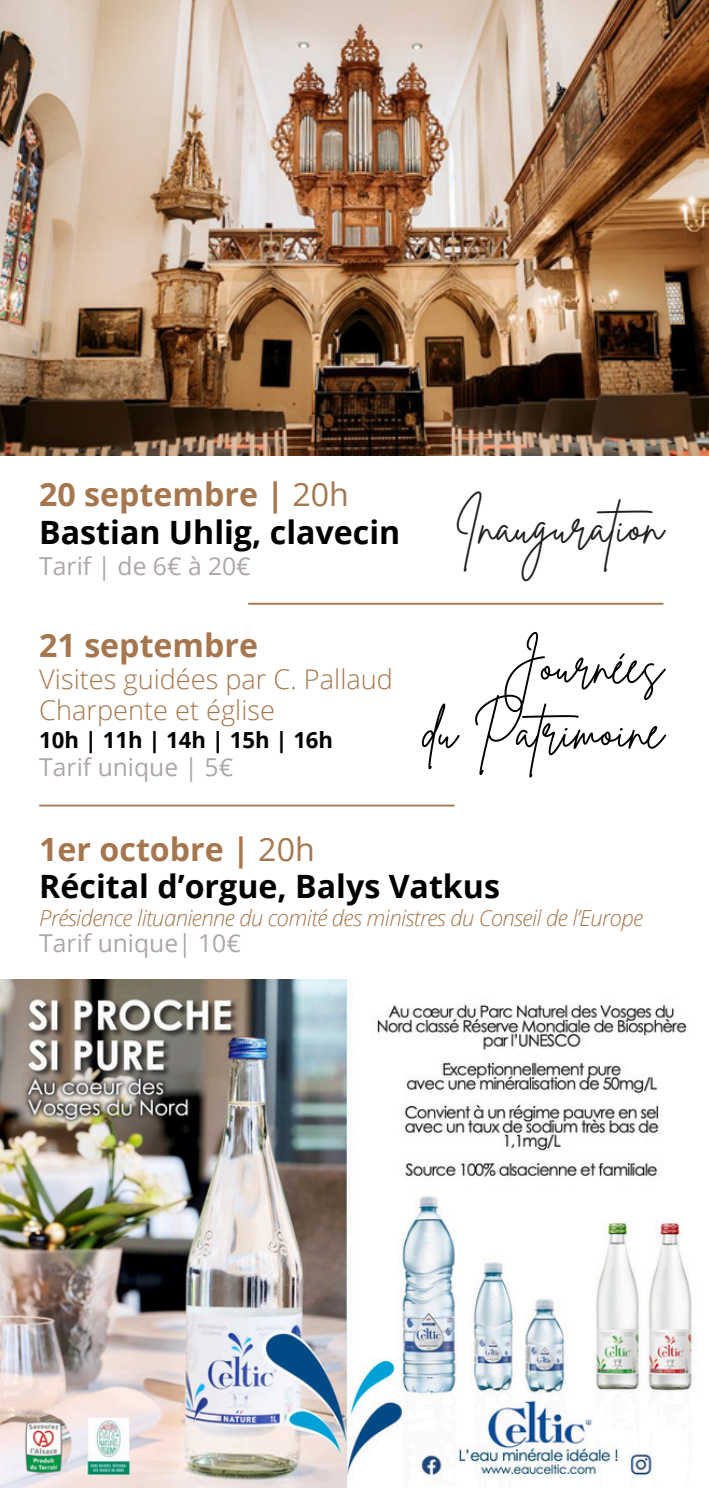
<style>
.page{position:relative;width:709px;height:1489px;background:#fff}
.page>*{position:absolute;margin:0;border:0;box-sizing:border-box;transform-origin:0 0}
.t1{font:50.5px/65.5px "Brittany Signature";color:#000;text-align:right}
.t2{font:49.75px "Brittany Signature";color:#231f20}
.t3{font:700 32.25px/37.5px "Open Sans";color:#000}
.t4{font:700 32.25px "Open Sans";color:#a6774e}
.t5{font:300 27.25px/31.5px "Open Sans";color:#a6774e}
.t6{font:24.75px "Open Sans";color:#ada7a6}
.t7{font:italic 300 22.25px "Open Sans";letter-spacing:-.03em;color:#a6774e}
.t8{font:700 22.25px "Open Sans";color:#000}
.s1{color:#a6774e}
.s2{font-weight:400;color:#a6774e}
.s3{font-weight:400}
</style>
<div class="page">
<img style="left:0;top:0;width:709px;height:456px">
<hr style="left:248px;top:603px;width:415px;height:2px;background:#a6774e">
<hr style="left:39px;top:805px;width:415px;height:1px;background:#a6774e">
<img style="left:0;top:979px;width:692px;height:508px">
<h1 class="t3" style="left:39px;top:475px;width:362px"><span class="s1">20 septembre |</span> <span class="s2">20h<br></span>Bastian Uhlig, clavecin</h1>
<h1 class="t6" style="left:39px;top:549px;width:213px">Tarif | de 6€ à 20€</h1>
<h3 class="t4" style="left:39px;top:623px;width:220px">21 septembre</h3>
<h3 class="t5" style="left:39px;top:662px;width:355px">Visites guidées par C. Pallaud<br>Charpente et église</h3>
<h3 class="t8" style="left:39px;top:724px;width:295px">10h | 11h | 14h | 15h | 16h</h3>
<h3 class="t6" style="left:39px;top:749px;width:195px">Tarif unique | 5€</h3>
<p class="t2" style="left:454px;top:494px;width:213px">Inauguration</p>
<p class="t1" style="left:423px;top:634px;width:242px">Journées<br>du Patrimoine</p>
<h1 class="t4" style="left:39px;top:827px;width:277px">1er octobre | <span class="s3">20h</span></h1>
<p class="t3" style="left:39px;top:867px;width:462px">Récital d’orgue, Balys Vatkus</p>
<p class="t7" style="left:39px;top:902px;width:605px">Présidence lituanienne du comité des ministres du Conseil de l’Europe</p>
<p class="t6" style="left:39px;top:925px;width:203px">Tarif unique| 10€</p>
</div>
